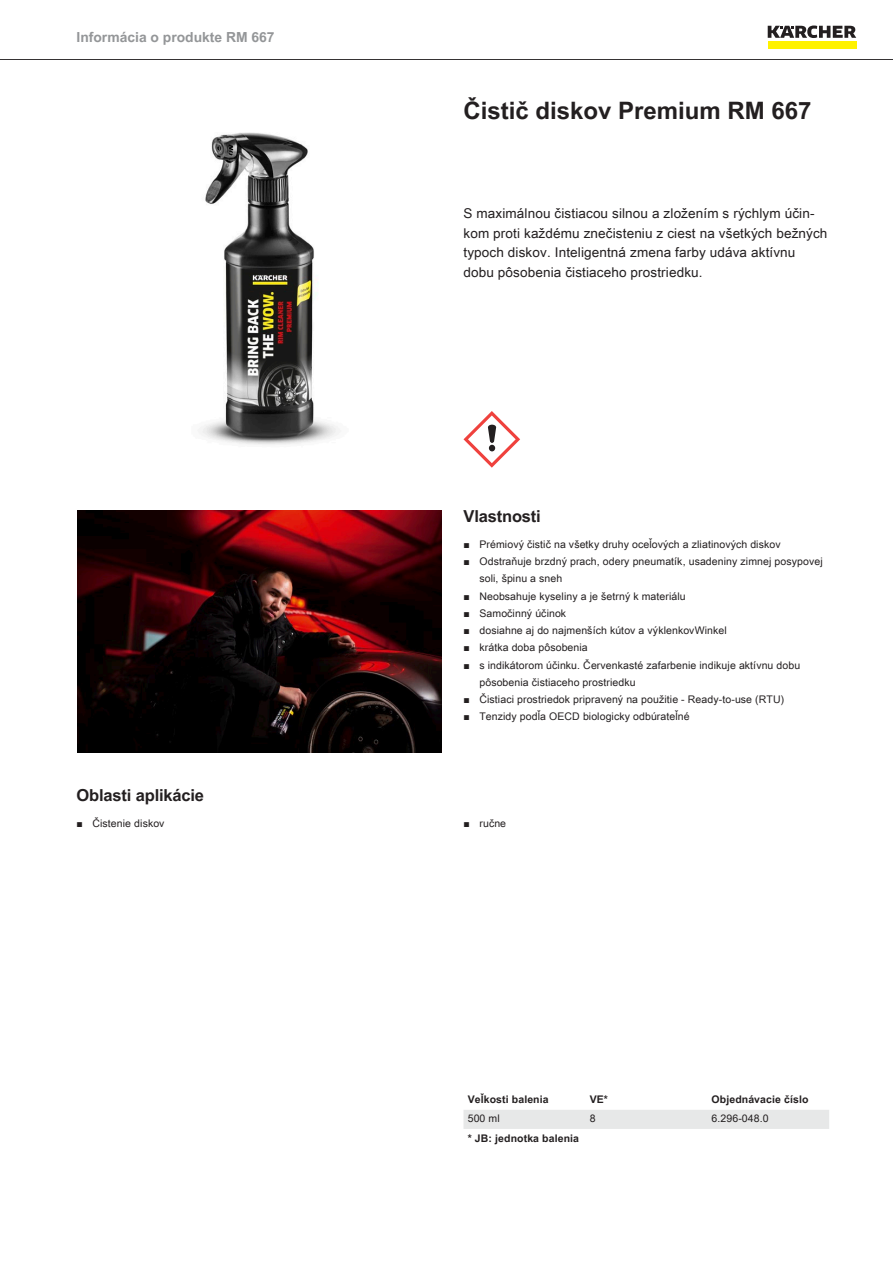
<style>
.page{position:relative;width:893px;height:1263px;background:#fff}
.page>*{position:absolute;margin:0;border:0;box-sizing:border-box;transform-origin:0 0}
.t1{font:700 24px "Arial Unicode MS";color:#231f20}
.t2{font:700 16.5px "Arial Unicode MS";letter-spacing:-.01em;color:#231f20}
.t3{font:700 13.8px "Arial Unicode MS";color:#949698}
.t4{font:13.5px/19.5px "Arial Unicode MS";letter-spacing:.01em;color:#231f20}
.t5{font:10.5px/17.2px "Arial Unicode MS";letter-spacing:.01em;color:#231f20}
.t6{font:700 10.5px "Arial Unicode MS";letter-spacing:.01em;color:#231f20}
.s1{font-family:"Arial"}
</style>
<div class="page">
<hr style="left:0;top:59px;width:893px;height:1px;background:#231f20">
<div style="left:768px;top:42px;width:88px;height:7px;background:#fff200"></div>
<svg style="left:768px;top:26px;width:88px;height:12px"></svg>
<img style="left:198px;top:132px;width:143px;height:313px">
<svg style="left:463px;top:411px;width:57px;height:57px"></svg>
<img style="left:78px;top:510px;width:363px;height:243px">
<div style="left:463px;top:1110px;width:366px;height:19px;background:#e7e8e8"></div>
<h3 class="t3" style="left:77px;top:27px;width:200px">Informácia o produkte RM 667</h3>
<h1 class="t1" style="left:463px;top:93px;width:350px">Čistič diskov Premium RM 667</h1>
<p class="t4" style="left:463px;top:203px;width:365px">S maximálnou čistiacou silnou a zložením s rýchlym účin&shy;kom proti každému znečisteniu z ciest na všetkých bežných typoch diskov. Inteligentná zmena farby udáva aktívnu dobu pôsobenia čistiaceho prostriedku.</p>
<h2 class="t2" style="left:463px;top:504px;width:79px">Vlastnosti</h2>
<p class="t5" style="left:463px;top:535px;width:319px"><span class="s1">■</span> Prémiový čistič na všetky druhy oceľových a zliatinových diskov</p>
<p class="t5" style="left:479px;top:553px;width:345px;text-indent:-16px"><span class="s1">■</span> Odstraňuje brzdný prach, odery pneumatík, usadeniny zimnej posypovej soli, špinu a sneh</p>
<p class="t5" style="left:463px;top:587px;width:224px"><span class="s1">■</span> Neobsahuje kyseliny a je šetrný k materiálu</p>
<p class="t5" style="left:463px;top:604px;width:104px"><span class="s1">■</span> Samočinný účinok</p>
<p class="t5" style="left:463px;top:622px;width:265px"><span class="s1">■</span> dosiahne aj do najmenších kútov a výklenkovWinkel</p>
<p class="t5" style="left:463px;top:639px;width:126px"><span class="s1">■</span> krátka doba pôsobenia</p>
<p class="t5" style="left:479px;top:656px;width:322px;text-indent:-16px"><span class="s1">■</span> s indikátorom účinku. Červenkasté zafarbenie indikuje aktívnu dobu pôsobenia čistiaceho prostriedku</p>
<p class="t5" style="left:463px;top:691px;width:322px"><span class="s1">■</span> Čistiaci prostriedok pripravený na použitie - Ready-to-use (RTU)</p>
<p class="t5" style="left:463px;top:708px;width:228px"><span class="s1">■</span> Tenzidy podľa OECD biologicky odbúrateľné</p>
<h2 class="t2" style="left:77px;top:783px;width:129px">Oblasti aplikácie</h2>
<p class="t5" style="left:77px;top:814px;width:90px"><span class="s1">■</span> Čistenie diskov</p>
<p class="t5" style="left:463px;top:814px;width:44px"><span class="s1">■</span> ručne</p>
<p class="t6" style="left:468px;top:1092px;width:82px">Veľkosti balenia</p>
<p class="t6" style="left:590px;top:1092px;width:20px">VE*</p>
<p class="t6" style="left:712px;top:1092px;width:98px">Objednávacie číslo</p>
<p class="t5" style="left:468px;top:1110px;width:34px">500 ml</p>
<p class="t5" style="left:590px;top:1110px;width:7px">8</p>
<p class="t5" style="left:712px;top:1110px;width:59px">6.296-048.0</p>
<p class="t6" style="left:468px;top:1130px;width:113px">* JB: jednotka balenia</p>
</div>
